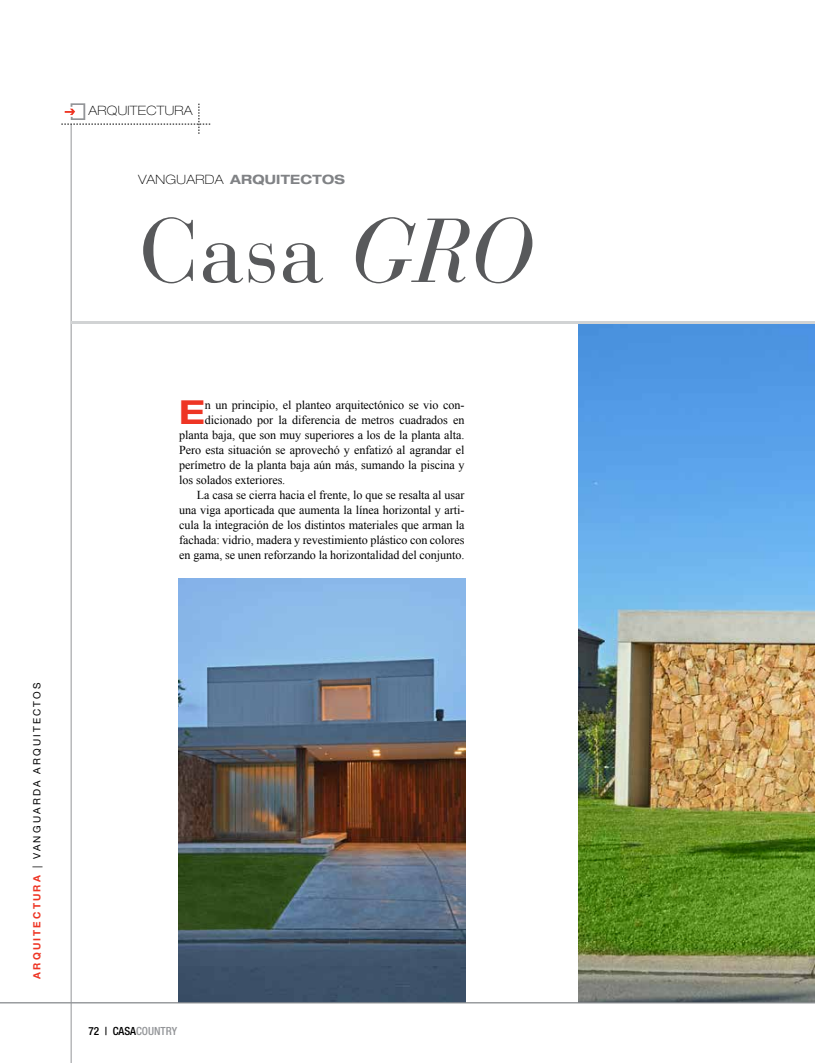
<style>
.page{position:relative;width:815px;height:1063px;background:#fff}
.page>*{position:absolute;margin:0;border:0;box-sizing:border-box;transform-origin:0 0}
.t1{font:90px "Bauer Bodoni Std";color:#58595b}
.t2{font:700 expanded 33.12px "Helvetica Neue LT Std";color:#ee3524}
.t3{font:700 expanded 12.88px "Helvetica Neue LT Std";letter-spacing:.02em;color:#808285}
.t4{font:100 expanded 12.88px "Helvetica Neue LT Std";letter-spacing:.02em;color:#000}
.t5{font:12.12px "Times New Roman";letter-spacing:-.005em;color:#000}
.t6{font:500 condensed 11.25px "Helvetica Neue LT Std";color:#000}
.t7{font:10px "Helvetica Neue LT Std";letter-spacing:.215em;color:#000}
.s1{font-weight:100;color:#000}
.s2{font-style:italic}
.s3{font-weight:700;color:#ee3524}
.s4{color:#939598}
</style>
<div class="page">
<hr style="left:71px;top:124px;width:1px;height:939px;background:#939598">
<img style="left:578px;top:324px;width:237px;height:679px">
<svg style="left:61px;top:103px;width:149px;height:31px"></svg>
<img style="left:179px;top:578px;width:286px;height:425px">
<hr style="left:71px;top:321px;width:744px;height:3px;background:#d1d3d4">
<hr style="left:0;top:1003px;width:815px;height:1px;background:#939598">
<p class="t4" style="left:89px;top:103px;width:106px">ARQUITECTURA</p>
<p class="t3" style="left:138px;top:172px;width:208px"><span class="s1">VANGUARDA</span> ARQUITECTOS</p>
<h1 class="t1" style="left:139px;top:197px;width:397px">Casa <span class="s2">GRO</span></h1>
<h2 class="t2" style="left:179px;top:392px;width:27px">E</h2>
<p class="t5" style="left:205px;top:397px;width:261px">n un principio, el planteo arquitectónico se vio con-</p>
<p class="t5" style="left:205px;top:412px;width:261px">dicionado por la diferencia de metros cuadrados en</p>
<p class="t5" style="left:179px;top:427px;width:287px">planta baja, que son muy superiores a los de la planta alta.</p>
<p class="t5" style="left:179px;top:442px;width:287px">Pero esta situación se aprovechó y enfatizó al agrandar el</p>
<p class="t5" style="left:179px;top:457px;width:287px">perímetro de la planta baja aún más, sumando la piscina y</p>
<p class="t5" style="left:179px;top:472px;width:108px">los solados exteriores.</p>
<p class="t5" style="left:197px;top:487px;width:269px">La casa se cierra hacia el frente, lo que se resalta al usar</p>
<p class="t5" style="left:179px;top:502px;width:287px">una viga aporticada que aumenta la línea horizontal y arti-</p>
<p class="t5" style="left:179px;top:517px;width:287px">cula la integración de los distintos materiales que arman la</p>
<p class="t5" style="left:179px;top:532px;width:287px">fachada: vidrio, madera y revestimiento plástico con colores</p>
<p class="t5" style="left:179px;top:547px;width:287px">en gama, se unen reforzando la horizontalidad del conjunto.</p>
<p class="t7" style="left:31px;top:979px;width:298px;rotate:-90deg"><span class="s3">ARQUITECTURA</span> | VANGUARDA ARQUITECTOS</p>
<p class="t6" style="left:89px;top:1024px;width:90px">72 | CASA<span class="s4">COUNTRY</span></p>
</div>
